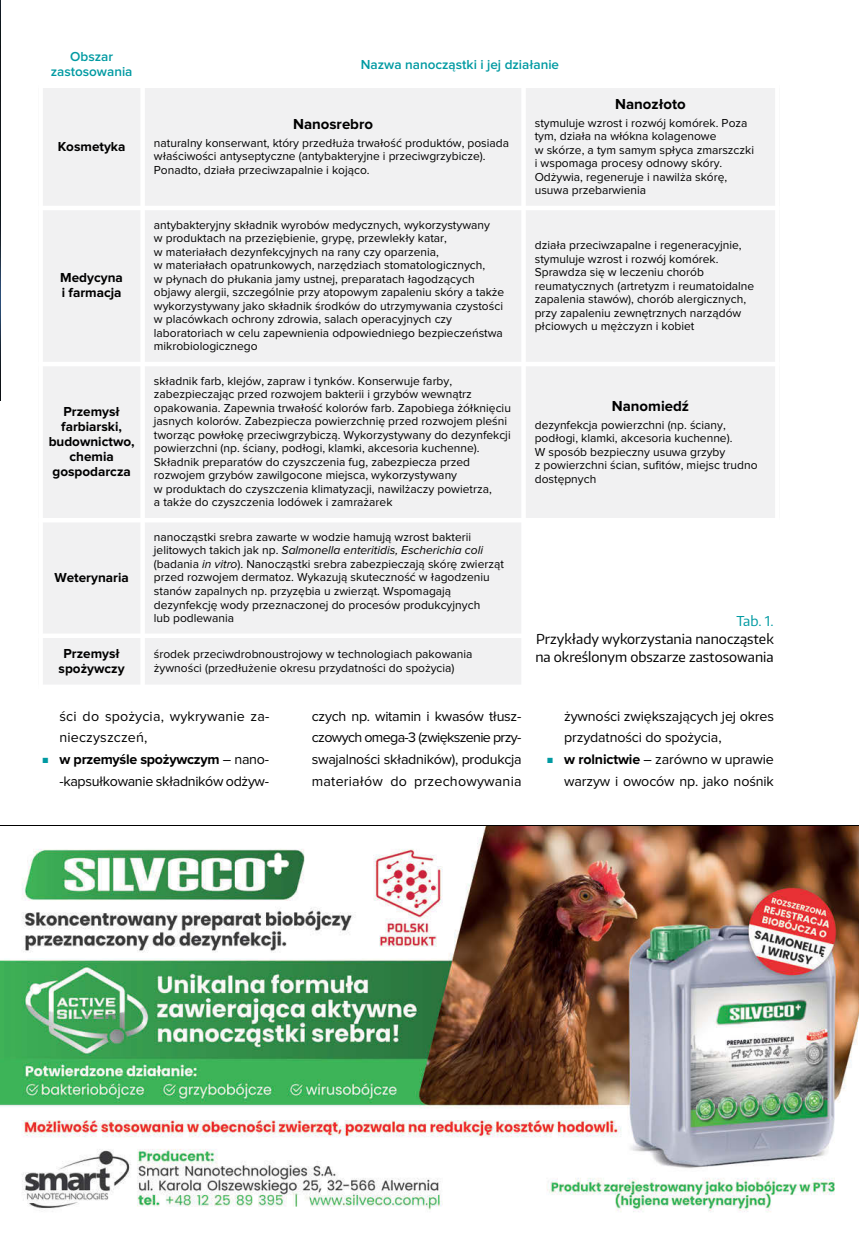
<style>
.page{position:relative;width:859px;height:1234px;background:#fff}
.page>*{position:absolute;margin:0;border:0;box-sizing:border-box;transform-origin:0 0}
.t1{font:700 15px "Proxima Nova";color:#000}
.t2{font:14.25px/21.6px "Proxima Nova";letter-spacing:-.01em;color:#000;text-align:right}
.t3{font:14.25px/21.6px "Proxima Nova";letter-spacing:.01em;color:#000}
.t4{font:700 13.5px/15px "Proxima Nova";color:#000;text-align:center}
.t5{font:13.5px/18px "Encode Sans";color:#000}
.t6{font:600 13.5px/15px "Proxima Nova";color:#009aa2;text-align:center}
.t7{font:13.5px "Encode Sans";color:#009aa2}
.t8{font:12px/13.5px "Proxima Nova";color:#000}
.s1{font-style:italic}
.s2{font-size:9px;color:#009aa2}
.s3{font-weight:700}
</style>
<div class="page">
<img style="left:0;top:0;width:1px;height:400px">
<div style="left:38px;top:86px;width:105px;height:122px;background:#f1f1f2"></div>
<div style="left:143px;top:86px;width:380px;height:122px;background:#f1f1f2"></div>
<div style="left:523px;top:86px;width:257px;height:122px;background:#f1f1f2"></div>
<div style="left:38px;top:208px;width:105px;height:156px;background:#f1f1f2"></div>
<div style="left:143px;top:208px;width:380px;height:156px;background:#f1f1f2"></div>
<div style="left:523px;top:208px;width:257px;height:156px;background:#f1f1f2"></div>
<div style="left:38px;top:364px;width:105px;height:156px;background:#f1f1f2"></div>
<div style="left:143px;top:364px;width:380px;height:156px;background:#f1f1f2"></div>
<div style="left:523px;top:364px;width:257px;height:156px;background:#f1f1f2"></div>
<div style="left:38px;top:520px;width:105px;height:115px;background:#f1f1f2"></div>
<div style="left:143px;top:520px;width:380px;height:115px;background:#f1f1f2"></div>
<div style="left:38px;top:635px;width:105px;height:54px;background:#f1f1f2"></div>
<div style="left:143px;top:635px;width:380px;height:54px;background:#f1f1f2"></div>
<div style="left:38px;top:41px;width:5px;height:648px;background:#fff"></div>
<div style="left:140px;top:41px;width:5px;height:648px;background:#fff"></div>
<div style="left:521px;top:83px;width:5px;height:606px;background:#fff"></div>
<div style="left:775px;top:41px;width:5px;height:648px;background:#fff"></div>
<div style="left:38px;top:83px;width:742px;height:5px;background:#fff"></div>
<hr style="left:38px;top:206px;width:742px;height:4px;background:#fff">
<hr style="left:38px;top:362px;width:742px;height:4px;background:#fff">
<hr style="left:38px;top:518px;width:742px;height:4px;background:#fff">
<div style="left:38px;top:633px;width:742px;height:5px;background:#fff"></div>
<div style="left:38px;top:684px;width:742px;height:5px;background:#fff"></div>
<img style="left:0;top:826px;width:859px;height:386px">
<hr style="left:0;top:825px;width:859px;height:1px;background:#000">
<p class="t6" style="left:51px;top:50px;width:83px">Obszar zastosowania</p>
<p class="t6" style="left:361px;top:58px;width:200px">Nazwa nanocząstki i jej działanie</p>
<p class="t4" style="left:58px;top:140px;width:69px">Kosmetyka</p>
<p class="t4" style="left:60px;top:272px;width:64px;text-align:left">Medycyna i farmacja</p>
<p class="t4" style="left:49px;top:405px;width:87px">Przemysł farbiarski, budownictwo, chemia gospodarcza</p>
<p class="t4" style="left:54px;top:571px;width:76px">Weterynaria</p>
<p class="t1" style="left:293px;top:119px;width:82px">Nanosrebro</p>
<p class="t8" style="left:154px;top:137px;width:357px">naturalny konserwant, który przedłuża trwałość produktów, posiada właściwości antyseptyczne (antybakteryjne i przeciwgrzybicze).<br>Ponadto, działa przeciwzapalnie i kojąco.</p>
<p class="t8" style="left:154px;top:219px;width:352px">antybakteryjny składnik wyrobów medycznych, wykorzystywany<br>w produktach na przeziębienie, grypę, przewlekły katar,<br>w materiałach dezynfekcyjnych na rany czy oparzenia,<br>w materiałach opatrunkowych, narzędziach stomatologicznych,<br>w płynach do płukania jamy ustnej, preparatach łagodzących objawy alergii, szczególnie przy atopowym zapaleniu skóry a także wykorzystywany jako składnik środków do utrzymywania czystości w placówkach ochrony zdrowia, salach operacyjnych czy laboratoriach w celu zapewnienia odpowiedniego bezpieczeństwa mikrobiologicznego</p>
<p class="t8" style="left:154px;top:375px;width:359px">składnik farb, klejów, zapraw i tynków. Konserwuje farby, zabezpieczając przed rozwojem bakterii i grzybów wewnątrz opakowania. Zapewnia trwałość kolorów farb. Zapobiega żółknięciu jasnych kolorów. Zabezpiecza powierzchnię przed rozwojem pleśni tworząc powłokę przeciwgrzybiczą. Wykorzystywany do dezynfekcji powierzchni (np. ściany, podłogi, klamki, akcesoria kuchenne).<br>Składnik preparatów do czyszczenia fug, zabezpiecza przed rozwojem grzybów zawilgocone miejsca, wykorzystywany<br>w produktach do czyszczenia klimatyzacji, nawilżaczy powietrza,<br>a także do czyszczenia lodówek i zamrażarek</p>
<p class="t8" style="left:154px;top:531px;width:351px">nanocząstki srebra zawarte w wodzie hamują wzrost bakterii jelitowych takich jak np. <span class="s1">Salmonella enteritidis, Escherichia coli </span>(badania <span class="s1">in vitro</span>). Nanocząstki srebra zabezpieczają skórę zwierząt przed rozwojem dermatoz. Wykazują skuteczność w łagodzeniu stanów zapalnych np. przyzębia u zwierząt. Wspomagają dezynfekcję wody przeznaczonej do procesów produkcyjnych<br>lub podlewania</p>
<p class="t4" style="left:59px;top:647px;width:67px">Przemysł spożywczy</p>
<p class="t8" style="left:154px;top:648px;width:320px">środek przeciwdrobnoustrojowy w technologiach pakowania żywności (przedłużenie okresu przydatności do spożycia)</p>
<p class="t1" style="left:615px;top:99px;width:72px">Nanozłoto</p>
<p class="t8" style="left:535px;top:117px;width:221px">stymuluje wzrost i rozwój komórek. Poza tym, działa na włókna kolagenowe<br>w skórze, a tym samym spłyca zmarszczki i wspomaga procesy odnowy skóry.<br>Odżywia, regeneruje i nawilża skórę, usuwa przebarwienia</p>
<p class="t8" style="left:535px;top:239px;width:221px">działa przeciwzapalne i regeneracyjnie, stymuluje wzrost i rozwój komórek.<br>Sprawdza się w leczeniu chorób reumatycznych (artretyzm i reumatoidalne zapalenia stawów), chorób alergicznych, przy zapaleniu zewnętrznych narządów płciowych u mężczyzn i kobiet</p>
<p class="t1" style="left:612px;top:401px;width:79px">Nanomiedź</p>
<p class="t8" style="left:535px;top:419px;width:224px">dezynfekcja powierzchni (np. ściany, podłogi, klamki, akcesoria kuchenne).<br>W sposób bezpieczny usuwa grzyby<br>z powierzchni ścian, sufitów, miejsc trudno dostępnych</p>
<p class="t7" style="left:736px;top:615px;width:39px">Tab. 1.</p>
<p class="t5" style="left:535px;top:631px;width:240px">Przykłady wykorzystania nanocząstek na określonym obszarze zastosowania</p>
<p class="t3" style="left:60px;top:706px;width:211px">ści do spo ży cia, wy kry wa nie za - nie czysz czeń,</p>
<p class="t2" style="left:43px;top:749px;width:228px"><span class="s2">■</span> <span class="s3">w prze my śle spo żyw czym</span> – na no - -kap suł ko wa nie skład ni ków od żyw -</p>
<p class="t2" style="left:312px;top:706px;width:211px;text-align:justify">czych np. wi ta min i kwa sów tłusz - czo wych ome ga -3 (zwięk sze nie przy - swa jal no ści skład ni ków), pro duk cja ma te ria łów do przechowywania</p>
<p class="t2" style="left:564px;top:706px;width:211px;text-align:left">żywności zwięk sza ją cych jej okres przy dat no ści do spo ży cia,</p>
<p class="t2" style="left:547px;top:749px;width:228px"><span class="s2">■</span> <span class="s3">w rol nic twie</span> – za rów no w upra wie wa rzyw i owo ców np. jako nośnik</p>
</div>
